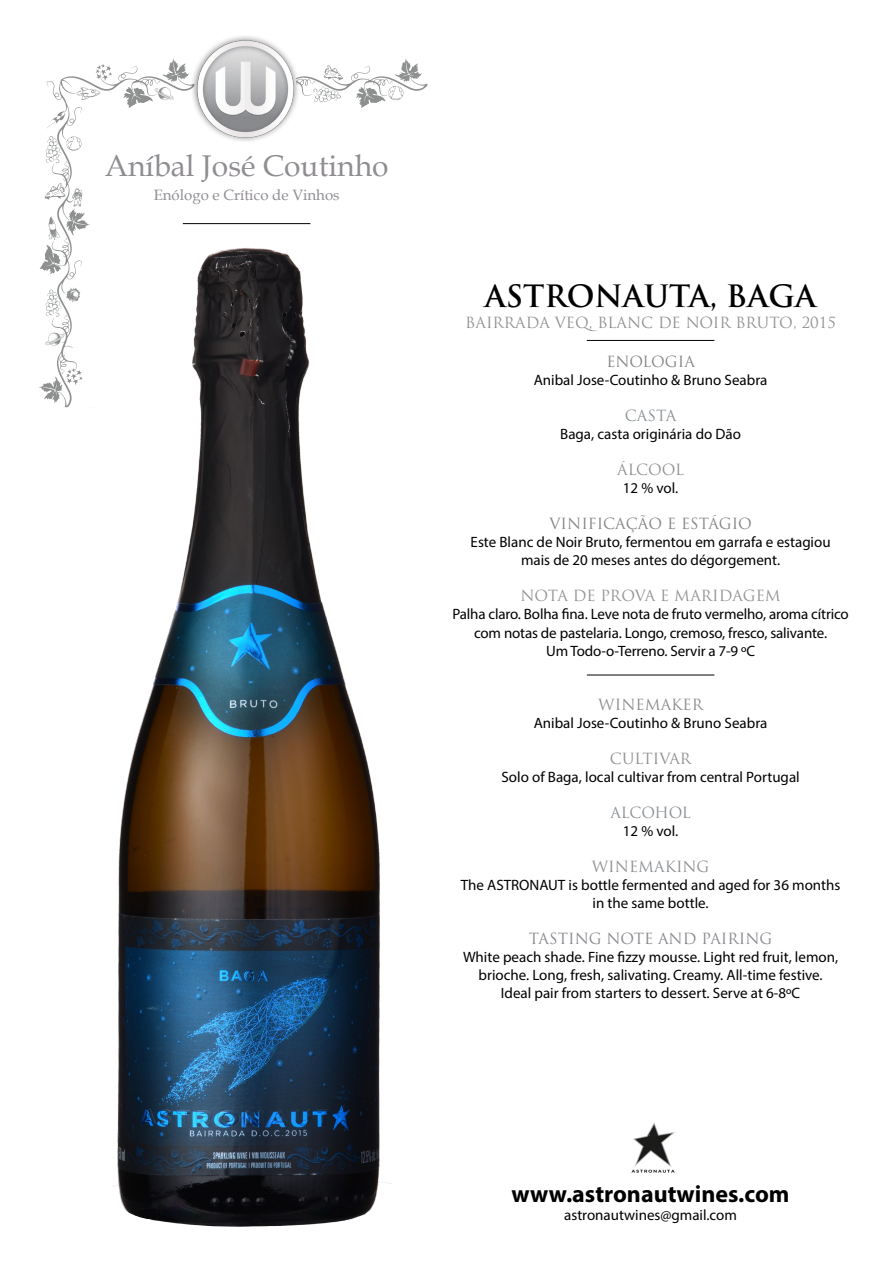
<style>
.page{position:relative;width:893px;height:1263px;background:#fff}
.page>*{position:absolute;margin:0;border:0;box-sizing:border-box;transform-origin:0 0}
.t1{font:30px "Book Antiqua";color:#908d92}
.t2{font:700 30px "Trajan Pro";color:#000}
.t3{font:700 24px "Myriad Pro";color:#000}
.t4{font:15px/18px "Myriad Pro";color:#000;text-align:center}
.t5{font:15px "Trajan Pro";color:#919293}
.t6{font:15px "Trajan Pro";color:#848485}
.t7{font:15px "Book Antiqua";color:#908d92}
.t8{font:15px "Trajan Pro";letter-spacing:-.005em;color:#929195}
.t9{font:15px "Trajan Pro";color:#87878d}
.t10{font:15px "Trajan Pro";letter-spacing:-.015em;color:#8b9094}
.t11{font:15px "Trajan Pro";color:#8d8f92}
.t12{font:15px "Trajan Pro";color:#8a8b89}
.t13{font:15px "Trajan Pro";color:#918e92}
.t14{font:15px "Trajan Pro";letter-spacing:-.01em;color:#909290}
</style>
<div class="page">
<svg style="left:47px;top:72px;width:380px;height:296px"></svg>
<svg style="left:313px;top:86px;width:28px;height:16px"></svg>
<svg style="left:421px;top:209px;width:6px;height:26px"></svg>
<svg style="left:45px;top:289px;width:16px;height:28px"></svg>
<svg style="left:96px;top:64px;width:16px;height:17px"></svg>
<svg style="left:39px;top:368px;width:44px;height:40px"></svg>
<svg style="left:76px;top:87px;width:24px;height:13px"></svg>
<svg style="left:123px;top:58px;width:66px;height:50px"></svg>
<svg style="left:45px;top:333px;width:19px;height:13px"></svg>
<svg style="left:47px;top:111px;width:18px;height:17px"></svg>
<svg style="left:68px;top:287px;width:13px;height:15px"></svg>
<svg style="left:324px;top:65px;width:19px;height:15px"></svg>
<svg style="left:40px;top:183px;width:50px;height:91px"></svg>
<svg style="left:356px;top:58px;width:66px;height:50px"></svg>
<svg style="left:45px;top:136px;width:37px;height:27px"></svg>
<img style="left:193px;top:36px;width:105px;height:105px">
<img style="left:90px;top:235px;width:315px;height:992px">
<img style="left:631px;top:1122px;width:44px;height:51px">
<hr style="left:587px;top:675px;width:127px;height:1px;background:#000">
<hr style="left:587px;top:340px;width:127px;height:1px;background:#000">
<hr style="left:183px;top:223px;width:127px;height:1px;background:#000">
<h1 class="t1" style="left:105px;top:144px;width:285px">Aníbal José Coutinho</h1>
<p class="t7" style="left:154px;top:184px;width:187px">Enólogo e Crítico de Vinhos</p>
<h1 class="t2" style="left:485px;top:278px;width:333px">ASTRONAUTA, BAGA</h1>
<p class="t5" style="left:465px;top:313px;width:372px">BAIRRADA VEQ, BLANC DE NOIR BRUTO, 2015</p>
<p class="t6" style="left:606px;top:352px;width:90px">ENOLOGIA</p>
<p class="t4" style="left:534px;top:371px;width:235px">Anibal Jose-Coutinho &amp; Bruno Seabra</p>
<p class="t10" style="left:625px;top:406px;width:53px">CASTA</p>
<p class="t4" style="left:560px;top:425px;width:182px">Baga, casta originária do Dão</p>
<p class="t14" style="left:617px;top:460px;width:68px">ÁLCOOL</p>
<p class="t4" style="left:623px;top:479px;width:57px">12 % vol.</p>
<p class="t6" style="left:549px;top:514px;width:204px">VINIFICAÇÃO E ESTÁGIO</p>
<p class="t4" style="left:471px;top:533px;width:361px">Este Blanc de Noir Bruto, fermentou em garrafa e estagiou mais de 20 meses antes do dégorgement.</p>
<p class="t8" style="left:520px;top:586px;width:262px">NOTA DE PROVA E MARIDAGEM</p>
<p class="t4" style="left:452px;top:605px;width:398px">Palha claro. Bolha fina. Leve nota de fruto vermelho, aroma cítrico com notas de pastelaria. Longo, cremoso, fresco, salivante.<br>Um Todo-o-Terreno. Servir a 7-9 ºC</p>
<p class="t12" style="left:598px;top:694px;width:106px">WINEMAKER</p>
<p class="t4" style="left:534px;top:713px;width:235px">Anibal Jose-Coutinho &amp; Bruno Seabra</p>
<p class="t13" style="left:610px;top:748px;width:83px">CULTIVAR</p>
<p class="t4" style="left:501px;top:767px;width:300px">Solo of Baga, local cultivar from central Portugal</p>
<p class="t10" style="left:610px;top:802px;width:82px">ALCOHOL</p>
<p class="t4" style="left:623px;top:821px;width:57px">12 % vol.</p>
<p class="t11" style="left:592px;top:856px;width:119px">WINEMAKING</p>
<p class="t4" style="left:461px;top:875px;width:381px">The ASTRONAUT is bottle fermented and aged for 36 months in the same bottle.</p>
<p class="t9" style="left:529px;top:928px;width:245px">TASTING NOTE AND PAIRING</p>
<p class="t4" style="left:463px;top:947px;width:377px">White peach shade. Fine fizzy mousse. Light red fruit, lemon, brioche. Long, fresh, salivating. Creamy. All-time festive.<br>Ideal pair from starters to dessert. Serve at 6-8ºC</p>
<h2 class="t3" style="left:512px;top:1179px;width:279px">www.astronautwines.com</h2>
<p class="t4" style="left:564px;top:1206px;width:174px">astronautwines@gmail.com</p>
</div>
